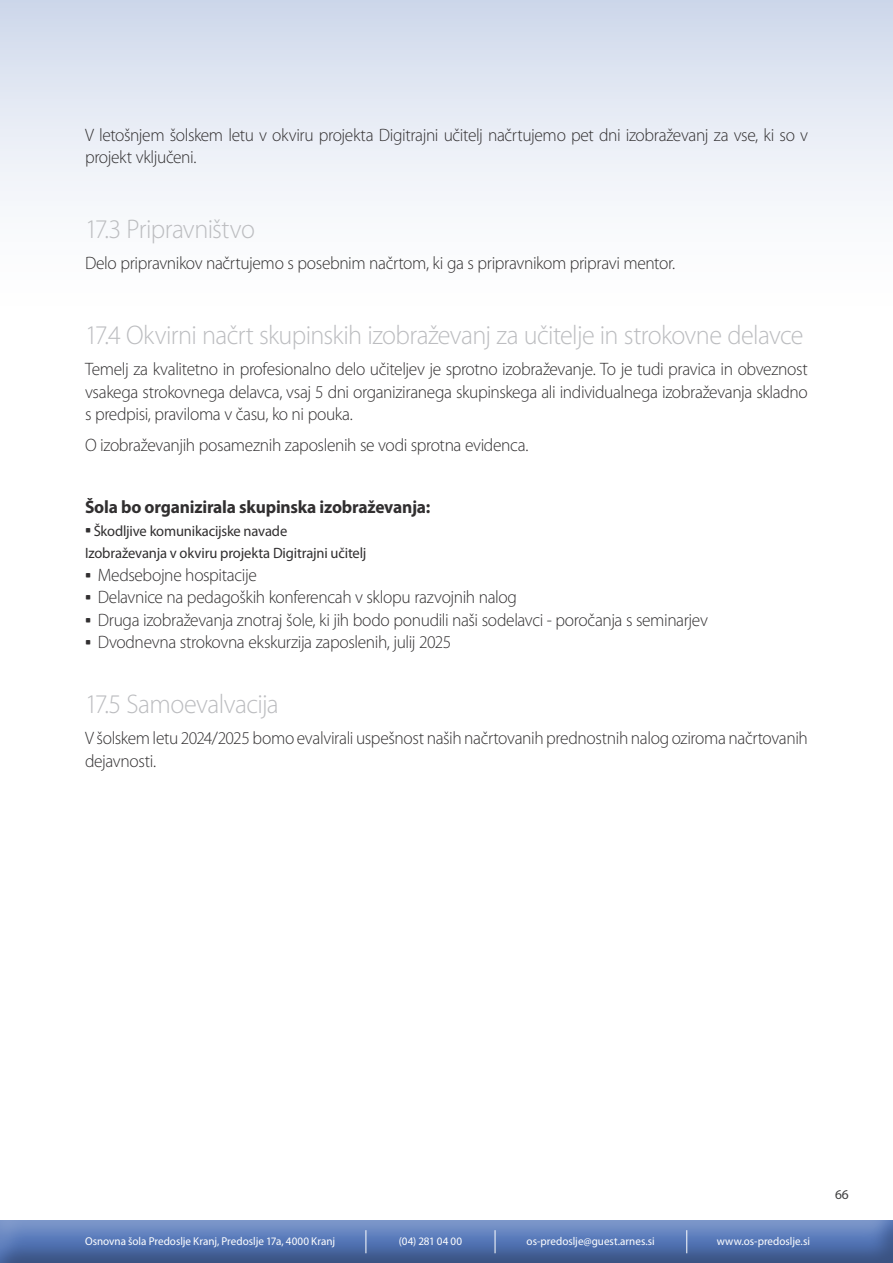
<style>
.page{position:relative;width:893px;height:1263px;background:#fff}
.page>*{position:absolute;margin:0;border:0;box-sizing:border-box;transform-origin:0 0}
.t1{font:300 27px "Myriad Pro";letter-spacing:-.025em;color:#bcbdc0}
.t2{font:300 18px/22.5px "Myriad Pro";letter-spacing:-.025em;color:#312f30}
.t3{font:700 18px "Myriad Pro";letter-spacing:-.015em;color:#312f30}
.t4{font:15px "Myriad Pro";letter-spacing:-.01em;color:#312f30}
.t5{font:13.5px "Myriad Pro";color:#3e3e3f}
.t6{font:11.4px "Myriad Pro";color:#fff}
.s1{font-family:"Agency FB"}
.s2{font-family:"Agency FB";font-weight:400;font-size:15px}
</style>
<div class="page">
<div style="left:0;top:1218px;width:893px;height:45px;background:#231f20;opacity:.35"></div>
<svg style="left:686px;top:1230px;width:1px;height:23px"></svg>
<svg style="left:366px;top:1230px;width:1px;height:23px"></svg>
<svg style="left:495px;top:1230px;width:1px;height:23px"></svg>
<div style="left:0;top:0;width:893px;height:334px;background:linear-gradient(to bottom,#d2dbec,#fff)"></div>
<p class="t2" style="left:85px;top:123px;width:724px">V letošnjem šolskem letu v okviru projekta Digitrajni učitelj načrtujemo pet dni izobraževanj za vse, ki so v projekt vključeni.</p>
<p class="t1" style="left:85px;top:213px;width:171px">17.3 Pripravništvo</p>
<p class="t2" style="left:85px;top:252px;width:592px">Delo pripravnikov načrtujemo s posebnim načrtom, ki ga s pripravnikom pripravi mentor.</p>
<p class="t1" style="left:85px;top:319px;width:720px">17.4 Okvirni načrt skupinskih izobraževanj za učitelje in strokovne delavce</p>
<p class="t2" style="left:85px;top:358px;width:724px;text-align:justify">Temelj za kvalitetno in profesionalno delo učiteljev je sprotno izobraževanje. To je tudi pravica in obveznost vsakega strokovnega delavca, vsaj 5 dni organiziranega skupinskega ali individualnega izobraževanja skladno s predpisi, praviloma v času, ko ni pouka.</p>
<p class="t2" style="left:85px;top:434px;width:445px">O izobraževanjih posameznih zaposlenih se vodi sprotna evidenca.</p>
<p class="t3" style="left:85px;top:495px;width:347px">Šola bo organizirala skupinska izobraževanja:</p>
<p class="t4" style="left:85px;top:521px;width:204px"><span class="s1">•</span> Škodljive komunikacijske navade</p>
<p class="t4" style="left:85px;top:544px;width:283px">Izobraževanja v okviru projekta Digitrajni učitelj</p>
<p class="t2" style="left:85px;top:563px;width:173px"><span class="s2">•</span> Medsebojne hospitacije</p>
<p class="t2" style="left:85px;top:586px;width:434px"><span class="s2">•</span> Delavnice na pedagoških konferencah v sklopu razvojnih nalog</p>
<p class="t2" style="left:85px;top:608px;width:624px"><span class="s2">•</span> Druga izobraževanja znotraj šole, ki jih bodo ponudili naši sodelavci - poročanja s seminarjev</p>
<p class="t2" style="left:85px;top:631px;width:368px"><span class="s2">•</span> Dvodnevna strokovna ekskurzija zaposlenih, julij 2025</p>
<p class="t1" style="left:85px;top:688px;width:195px">17.5 Samoevalvacija</p>
<p class="t2" style="left:85px;top:727px;width:724px">V šolskem letu 2024/2025 bomo evalvirali uspešnost naših načrtovanih prednostnih nalog oziroma načrtovanih dejavnosti.</p>
<p class="t6" style="left:85px;top:1234px;width:252px">Osnovna šola Predoslje Kranj, Predoslje 17a, 4000 Kranj</p>
<p class="t6" style="left:399px;top:1234px;width:65px">(04) 281 04 00</p>
<p class="t6" style="left:527px;top:1234px;width:130px">os-predoslje@guest.arnes.si</p>
<p class="t6" style="left:717px;top:1234px;width:95px">www.os-predoslje.si</p>
<p class="t5" style="left:835px;top:1186px;width:15px">66</p>
</div>
